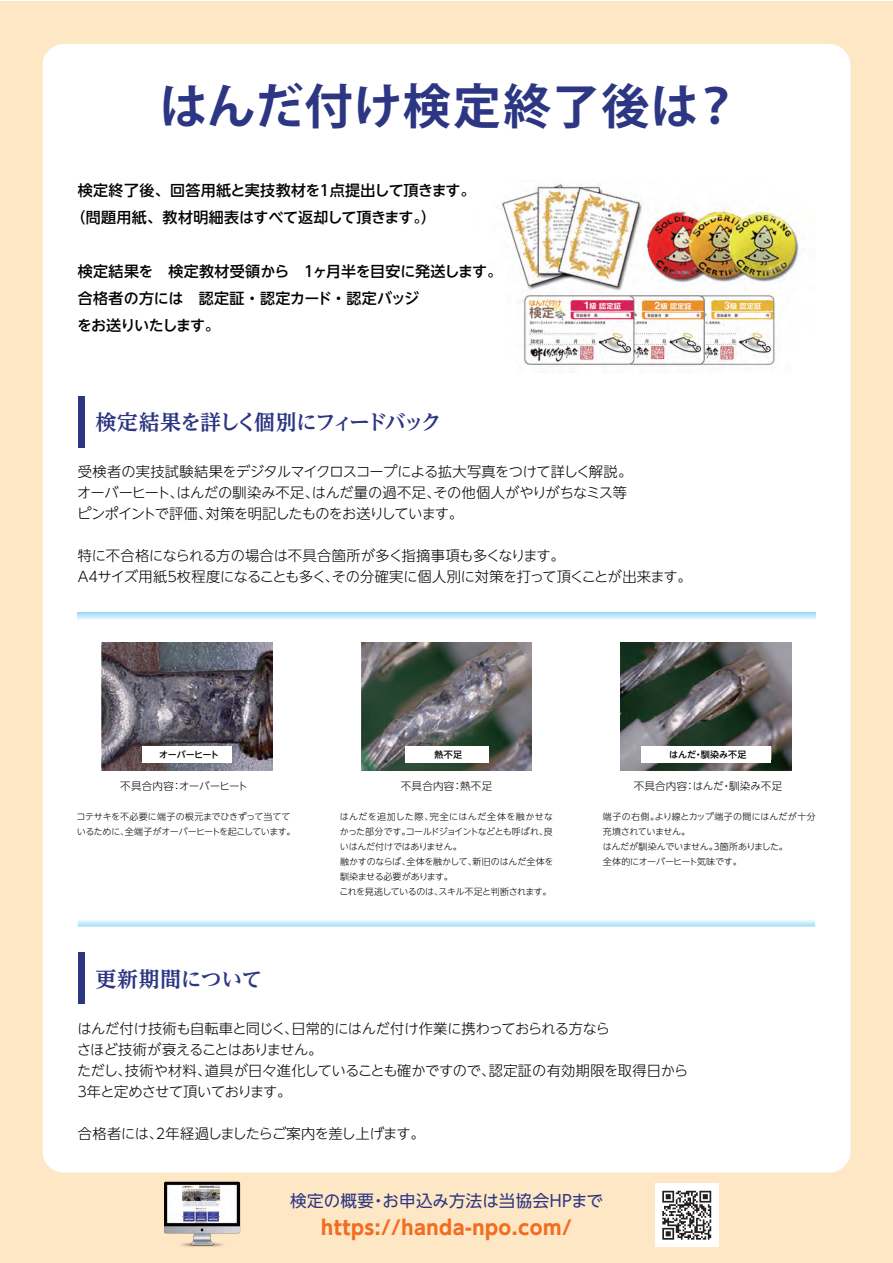
<style>
.page{position:relative;width:893px;height:1263px;background:#fff}
.page>*{position:absolute;margin:0;border:0;box-sizing:border-box;transform-origin:0 0}
.t1{font:700 48px "Koz Go Pr 6 N";letter-spacing:.03em;color:#2c3683}
.t2{font:700 21px "UD Reimin Pro";letter-spacing:-.095em;color:#2c3683}
.t3{font:700 21px "UD Reimin Pro";letter-spacing:-.02em;color:#2c3683}
.t4{font:700 19.5px "UD Shin Go NT Pro";letter-spacing:.025em;color:#f36d21}
.t5{font:16.5px "UD Shin Go NT Pro";color:#2c3683}
.t6{font:500 15px/27px "UD Shin Go NT Pro";letter-spacing:-.01em;color:#030303}
.t7{font:300 14.25px/21px "UD Shin Go NT Pro";letter-spacing:-.03em;color:#030303}
.t8{font:300 10.5px "UD Shin Go NT Pro";letter-spacing:.025em;color:#030303}
.t9{font:300 10.5px "UD Shin Go NT Pro";letter-spacing:-.01em;color:#030303}
.t10{font:300 9px/15px "UD Shin Go NT Pro";letter-spacing:-.025em;color:#030303}
.t11{font:500 9px "UD Shin Go NT Pro";letter-spacing:-.005em;color:#030303}
.t12{font:500 9px "UD Shin Go NT Pro";letter-spacing:-.06em;color:#030303}
</style>
<div class="page">
<div style="left:0;top:2px;width:893px;height:1261px;background:#fee7c4"></div>
<div style="left:43px;top:44px;width:807px;height:1128px;background:#fff;border-radius:21px"></div>
<img style="left:157px;top:1172px;width:90px;height:75px">
<img style="left:499px;top:183px;width:305px;height:184px">
<div style="left:78px;top:396px;width:7px;height:51px;background:#2c3683"></div>
<div style="left:78px;top:953px;width:7px;height:51px;background:#2c3683"></div>
<svg style="left:78px;top:612px;width:737px;height:8px;background:#c3e9fa"></svg>
<svg style="left:78px;top:920px;width:737px;height:7px;background:#cbebfa"></svg>
<img style="left:102px;top:642px;width:170px;height:128px">
<div style="left:142px;top:746px;width:90px;height:16px;background:#fff"></div>
<img style="left:361px;top:642px;width:171px;height:128px">
<div style="left:405px;top:746px;width:83px;height:16px;background:#fff"></div>
<img style="left:621px;top:642px;width:170px;height:128px">
<div style="left:641px;top:746px;width:130px;height:16px;background:#fff"></div>
<div style="left:655px;top:1183px;width:64px;height:64px;background:#fff"></div>
<svg style="left:662px;top:1191px;width:49px;height:49px"></svg>
<h1 class="t1" style="left:160px;top:79px;width:582px">はんだ付け検定終了後は？</h1>
<p class="t6" style="left:70px;top:176px;width:407px;text-indent:8px">検定終了後、回答用紙と実技教材を１点提出して頂きます。（問題用紙、教材明細表はすべて返却して頂きます。）</p>
<p class="t6" style="left:77px;top:257px;width:427px">検定結果を　検定教材受領から　１ヶ月半を目安に発送します。合格者の方には　認定証・認定カード・認定バッジ<br>をお送りいたします。</p>
<h2 class="t2" style="left:96px;top:405px;width:347px">検定結果を詳しく個別にフィードバック</h2>
<p class="t7" style="left:77px;top:460px;width:557px">受検者の実技試験結果をデジタルマイクロスコープによる拡大写真をつけて詳しく解説。オーバーヒート、はんだの馴染み不足、はんだ量の過不足、その他個人がやりがちなミス等ピンポイントで評価、対策を明記したものをお送りしています。</p>
<p class="t7" style="left:78px;top:544px;width:616px">特に不合格になられる方の場合は不具合箇所が多く指摘事項も多くなります。<br>A４サイズ用紙５枚程度になることも多く、その分確実に個人別に対策を打って頂くことが出来ます。</p>
<p class="t12" style="left:159px;top:747px;width:61px">オーバーヒート</p>
<p class="t11" style="left:435px;top:747px;width:29px">熱不足</p>
<p class="t11" style="left:669px;top:747px;width:79px">はんだ・馴染み不足</p>
<p class="t9" style="left:120px;top:777px;width:129px">不具合内容：オーバーヒート</p>
<p class="t10" style="left:77px;top:809px;width:220px">コテサキを不必要に端子の根元までひきずって当てているために、全端子がオーバーヒートを起こしています。</p>
<h2 class="t3" style="left:96px;top:962px;width:168px">更新期間について</h2>
<p class="t8" style="left:401px;top:777px;width:93px">不具合内容：熱不足</p>
<p class="t10" style="left:339px;top:809px;width:216px">はんだを追加した際、完全にはんだ全体を融かせなかった部分です。コールドジョイントなどとも呼ばれ、良いはんだ付けではありません。<br>融かすのならば、全体を融かして、新旧のはんだ全体を馴染ませる必要があります。<br>これを見逃しているのは、スキル不足と判断されます。</p>
<p class="t8" style="left:634px;top:777px;width:150px">不具合内容：はんだ・馴染み不足</p>
<p class="t10" style="left:603px;top:809px;width:215px">端子の右側。より線とカップ端子の間にはんだが十分充填されていません。<br>はんだが馴染んでいません。3箇所ありました。<br>全体的にオーバーヒート気味です。</p>
<p class="t7" style="left:75px;top:1018px;width:615px">はんだ付け技術も自転車と同じく、日常的にはんだ付け作業に携わっておられる方なら<br>さほど技術が衰えることはありません。<br>ただし、技術や材料、道具が日々進化していることも確かですので、認定証の有効期限を取得日から３年と定めさせて頂いております。</p>
<p class="t7" style="left:78px;top:1123px;width:348px">合格者には、２年経過しましたらご案内を差し上げます。</p>
<p class="t5" style="left:290px;top:1187px;width:314px">検定の概要・お申込み方法は当協会ＨＰまで</p>
<h3 class="t4" style="left:321px;top:1212px;width:252px">https://handa-npo.com/</h3>
</div>
